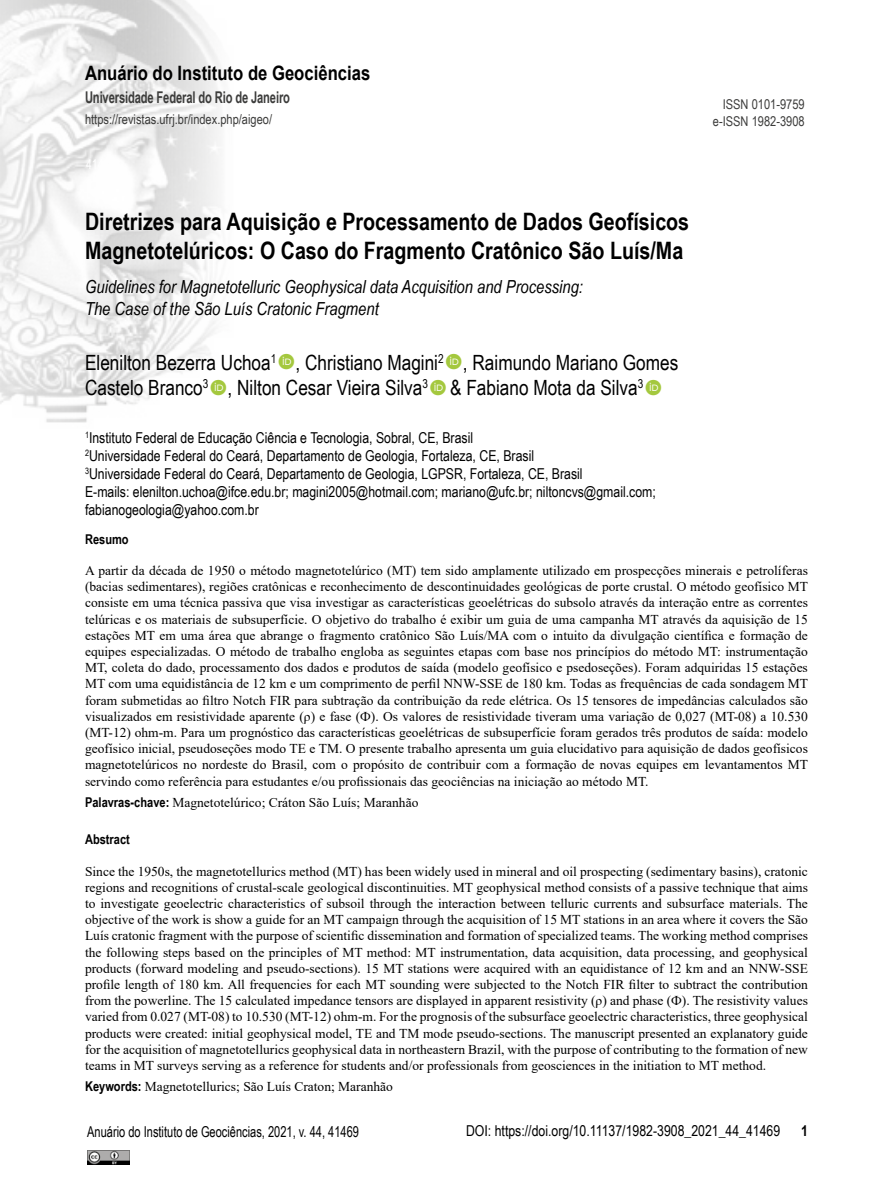
<style>
.page{position:relative;width:893px;height:1191px;background:#fff}
.page>*{position:absolute;margin:0;border:0;box-sizing:border-box;transform-origin:0 0}
.t1{font:700 24px/28.8px "Arial Narrow";color:#000}
.t2{font:21px/25.2px "Arial Narrow";color:#000}
.t3{font:700 19.8px "Arial";color:#000;scale:.84 1}
.t4{font:italic 18px/21.6px "Arial Narrow";color:#000}
.t5{font:700 16.2px "Arial Narrow";letter-spacing:-.01em;color:#3c3c3b;scale:.84 1}
.t6{font:15px/18px "Arial Narrow";color:#000}
.t7{font:15px "Arial Narrow";color:#000;scale:.9 1}
.t8{font:700 15px "Arial Narrow";color:#000}
.t9{font:13.5px/16.2px "Times New Roman";color:#000;text-align:justify}
.t10{font:13.5px "Arial Narrow";color:#3c3c3b}
.t11{font:700 13.5px "Arial Narrow";color:#000}
.s1{font-family:"Arial Narrow";font-weight:700}
</style>
<div class="page">
<img style="left:87px;top:1150px;width:43px;height:15px">
<img style="left:0;top:0;width:221px;height:423px">
<svg style="left:211px;top:379px;width:10px;height:16px"></svg>
<h3 class="t3" style="left:85px;top:59px;width:341px">Anuário do Instituto de Geociências</h3>
<p class="t5" style="left:85px;top:85px;width:246px">Universidade Federal do Rio de Janeiro</p>
<p class="t10" style="left:85px;top:110px;width:189px">https://revistas.ufrj.br/index.php/aigeo/</p>
<p class="t10" style="left:723px;top:94px;width:83px">ISSN 0101-9759</p>
<p class="t10" style="left:713px;top:111px;width:93px">e-ISSN 1982-3908</p>
<h1 class="t1" style="left:85px;top:206px;width:606px">Diretrizes para Aquisição e Processamento de Dados Geofísicos<br>Magnetotelúricos: O Caso do Fragmento Cratônico São Luís/Ma</h1>
<h3 class="t4" style="left:85px;top:276px;width:499px">Guidelines for Magnetotelluric Geophysical data Acquisition and Processing:<br>The Case of the São Luís Cratonic Fragment</h3>
<h2 class="t2" style="left:85px;top:349px;width:595px">Elenilton Bezerra Uchoa<sup>1</sup> , Christiano Magini<sup>2</sup> , Raimundo Mariano Gomes<br>Castelo Branco<sup>3</sup> , Nilton Cesar Vieira Silva<sup>3</sup> &amp; Fabiano Mota da Silva<sup>3</sup></h2>
<p class="t6" style="left:85px;top:428px;width:572px"><sup>1</sup>Instituto Federal de Educação Ciência e Tecnologia, Sobral, CE, Brasil<br><sup>2</sup>Universidade Federal do Ceará, Departamento de Geologia, Fortaleza, CE, Brasil<br><sup>3</sup>Universidade Federal do Ceará, Departamento de Geologia, LGPSR, Fortaleza, CE, Brasil<br>E-mails: elenilton.uchoa@ifce.edu.br; magini2005@hotmail.com; mariano@ufc.br; niltoncvs@gmail.com; fabianogeologia@yahoo.com.br</p>
<p class="t11" style="left:85px;top:529px;width:45px">Resumo</p>
<p class="t9" style="left:85px;top:562px;width:725px">A partir da década de 1950 o método magnetotelúrico (MT) tem sido amplamente utilizado em prospecções minerais e petrolíferas (bacias sedimentares), regiões cratônicas e reconhecimento de descontinuidades geológicas de porte crustal. O método geofísico MT consiste em uma técnica passiva que visa investigar as características geoelétricas do subsolo através da interação entre as correntes telúricas e os materiais de subsuperfície. O objetivo do trabalho é exibir um guia de uma campanha MT através da aquisição de 15 estações MT em uma área que abrange o fragmento cratônico São Luís/MA com o intuito da divulgação científica e formação de equipes especializadas. O método de trabalho engloba as seguintes etapas com base nos princípios do método MT: instrumentação MT, coleta do dado, processamento dos dados e produtos de saída (modelo geofísico e psedoseções). Foram adquiridas 15 estações MT com uma equidistância de 12 km e um comprimento de perfil NNW-SSE de 180 km. Todas as frequências de cada sondagem MT foram submetidas ao filtro Notch FIR para subtração da contribuição da rede elétrica. Os 15 tensores de impedâncias calculados são visualizados em resistividade aparente (ρ) e fase (Ф). Os valores de resistividade tiveram uma variação de 0,027 (MT-08) a 10.530 (MT-12) ohm-m. Para um prognóstico das características geoelétricas de subsuperfície foram gerados três produtos de saída: modelo geofísico inicial, pseudoseções modo TE e TM. O presente trabalho apresenta um guia elucidativo para aquisição de dados geofísicos magnetotelúricos no nordeste do Brasil, com o propósito de contribuir com a formação de novas equipes em levantamentos MT servindo como referência para estudantes e/ou profissionais das geociências na iniciação ao método MT.</p>
<p class="t9" style="left:85px;top:794px;width:335px"><span class="s1">Palavras-chave:</span> Magnetotelúrico; Cráton São Luís; Maranhão</p>
<p class="t11" style="left:85px;top:829px;width:46px">Abstract</p>
<p class="t9" style="left:85px;top:862px;width:724px">Since the 1950s, the magnetotellurics method (MT) has been widely used in mineral and oil prospecting (sedimentary basins), cratonic regions and recognitions of crustal-scale geological discontinuities. MT geophysical method consists of a passive technique that aims to investigate geoelectric characteristics of subsoil through the interaction between telluric currents and subsurface materials. The objective of the work is show a guide for an MT campaign through the acquisition of 15 MT stations in an area where it covers the São Luís cratonic fragment with the purpose of scientific dissemination and formation of specialized teams. The working method comprises the following steps based on the principles of MT method: MT instrumentation, data acquisition, data processing, and geophysical products (forward modeling and pseudo-sections). 15 MT stations were acquired with an equidistance of 12 km and an NNW-SSE profile length of 180 km. All frequencies for each MT sounding were subjected to the Notch FIR filter to subtract the contribution from the powerline. The 15 calculated impedance tensors are displayed in apparent resistivity (ρ) and phase (Ф). The resistivity values varied from 0.027 (MT-08) to 10.530 (MT-12) ohm-m. For the prognosis of the subsurface geoelectric characteristics, three geophysical products were created: initial geophysical model, TE and TM mode pseudo-sections. The manuscript presented an explanatory guide for the acquisition of magnetotellurics geophysical data in northeastern Brazil, with the purpose of contributing to the formation of new teams in MT surveys serving as a reference for students and/or professionals from geosciences in the initiation to MT method.</p>
<p class="t9" style="left:85px;top:1078px;width:309px"><span class="s1">Keywords:</span> Magnetotellurics; São Luís Craton; Maranhão</p>
<p class="t7" style="left:87px;top:1120px;width:304px">Anuário do Instituto de Geociências, 2021, v. 44, 41469</p>
<p class="t6" style="left:466px;top:1120px;width:316px">DOI: https://doi.org/10.11137/1982-3908_2021_44_41469</p>
<p class="t8" style="left:801px;top:1119px;width:8px">1</p>
</div>
